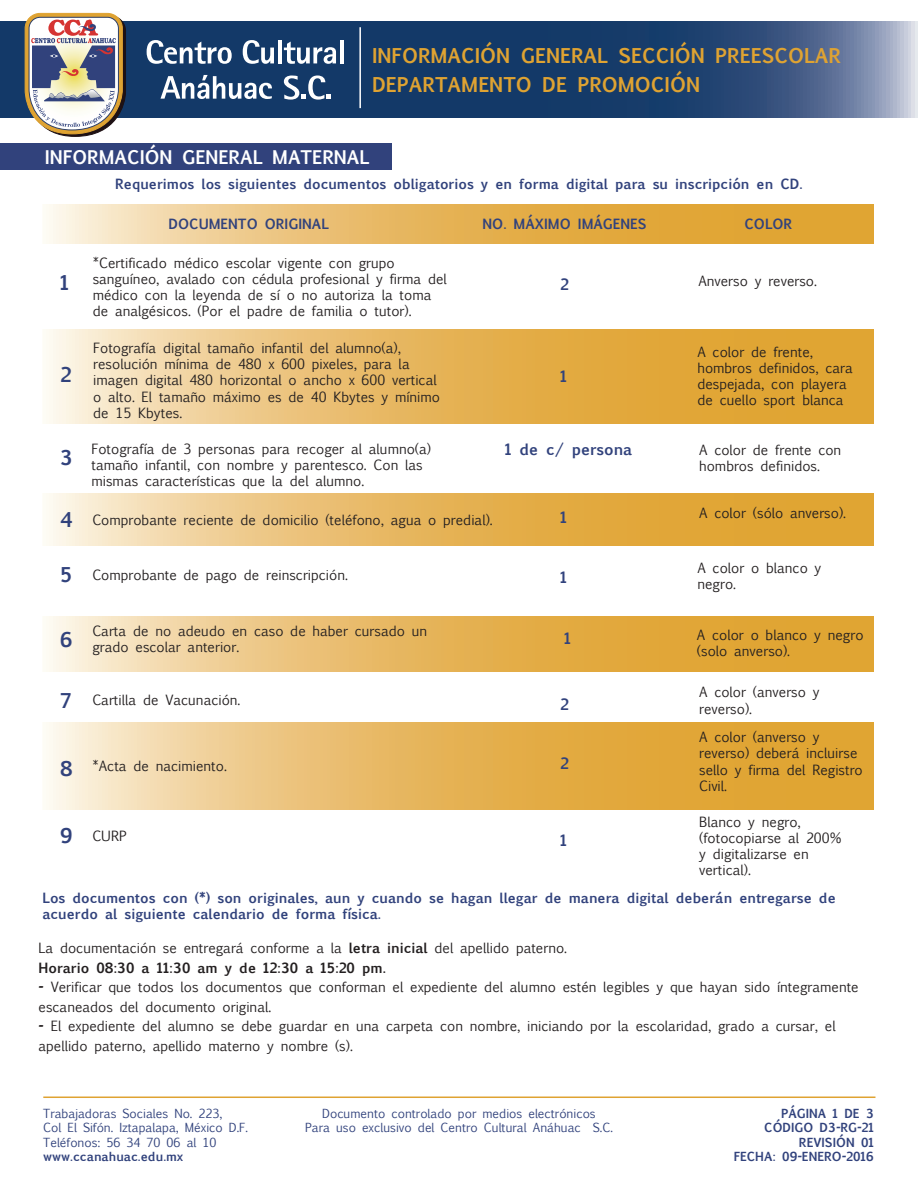
<style>
.page{position:relative;width:918px;height:1189px;background:#fff}
.page>*{position:absolute;margin:0;border:0;box-sizing:border-box;transform-origin:0 0}
.t1{font:700 19.5px/28.5px "Euphemia UCAS";color:#dfa332}
.t2{font:700 19.5px "Euphemia UCAS";color:#31427c}
.t3{font:700 18px "Euphemia UCAS";color:#fff}
.t4{font:700 15px "Euphemia UCAS";color:#31427c}
.t5{font:13.5px/16.2px "Euphemia UCAS";color:#231f20}
.t6{font:700 13.5px/16.2px "Euphemia UCAS";color:#31427c}
.t7{font:12px/14.4px "Euphemia UCAS";color:#31427c}
.t8{font:700 12px/14.4px "Euphemia UCAS";color:#31427c;text-align:right}
.s1{font-weight:700}
</style>
<div class="page">
<svg style="left:0;top:21px;width:918px;height:97px;background:#294a76"></svg>
<svg style="left:147px;top:40px;width:85px;height:24px"></svg>
<svg style="left:243px;top:40px;width:31px;height:24px"></svg>
<hr style="left:278px;top:40px;width:4px;height:23px;background:#fff">
<svg style="left:284px;top:42px;width:52px;height:22px"></svg>
<hr style="left:340px;top:40px;width:4px;height:23px;background:#fff">
<svg style="left:161px;top:75px;width:111px;height:24px"></svg>
<svg style="left:284px;top:75px;width:47px;height:25px"></svg>
<svg style="left:24px;top:13px;width:102px;height:124px"></svg>
<hr style="left:359px;top:27px;width:2px;height:81px;background:#fff">
<hr style="left:43px;top:1096px;width:832px;height:2px;background:#dfa332">
<svg style="left:46px;top:204px;width:828px;height:39px;background:#e8ba67"></svg>
<svg style="left:46px;top:330px;width:828px;height:93px;background:#e8ba67"></svg>
<svg style="left:46px;top:494px;width:828px;height:52px;background:#e8ba67"></svg>
<svg style="left:46px;top:617px;width:828px;height:54px;background:#e8ba67"></svg>
<svg style="left:46px;top:722px;width:828px;height:87px;background:#e8bb69"></svg>
<div style="left:0;top:144px;width:392px;height:26px;background:#31427c"></div>
<h1 class="t1" style="left:372px;top:41px;width:471px">INFORMACIÓN GENERAL SECCIÓN PREESCOLAR<br>DEPARTAMENTO DE PROMOCIÓN</h1>
<h2 class="t3" style="left:45px;top:143px;width:326px">INFORMACIÓN GENERAL MATERNAL</h2>
<p class="t6" style="left:115px;top:176px;width:689px">Requerimos los siguientes documentos obligatorios y en forma digital para su inscripción en CD.</p>
<p class="t6" style="left:169px;top:215px;width:162px">DOCUMENTO ORIGINAL</p>
<p class="t6" style="left:483px;top:215px;width:166px">NO. MÁXIMO IMÁGENES</p>
<p class="t6" style="left:745px;top:215px;width:49px">COLOR</p>
<p class="t5" style="left:93px;top:254px;width:356px">*Certificado médico escolar vigente con grupo sanguíneo, avalado con cédula profesional y firma del médico con la leyenda de sí o no autoriza la toma de analgésicos. (Por el padre de familia o tutor).</p>
<p class="t5" style="left:93px;top:340px;width:348px">Fotografía digital tamaño infantil del alumno(a), resolución mínima de 480 x 600 pixeles, para la imagen digital 480 horizontal o ancho x 600 vertical o alto. El tamaño máximo es de 40 Kbytes y mínimo de 15 Kbytes.</p>
<h1 class="t2" style="left:60px;top:267px;width:10px">1</h1>
<p class="t4" style="left:560px;top:273px;width:10px">2</p>
<h1 class="t2" style="left:60px;top:359px;width:13px">2</h1>
<p class="t4" style="left:560px;top:365px;width:8px">1</p>
<h1 class="t2" style="left:60px;top:443px;width:14px">3</h1>
<h1 class="t2" style="left:60px;top:504px;width:14px">4</h1>
<p class="t5" style="left:91px;top:440px;width:341px">Fotografía de 3 personas para recoger al alumno(a) tamaño infantil, con nombre y parentesco. Con las mismas características que la del alumno.</p>
<p class="t5" style="left:92px;top:512px;width:402px">Comprobante reciente de domicilio (teléfono, agua o predial).</p>
<p class="t4" style="left:505px;top:438px;width:129px">1 de c/ persona</p>
<p class="t4" style="left:560px;top:506px;width:8px">1</p>
<p class="t5" style="left:698px;top:273px;width:120px">Anverso y reverso.</p>
<p class="t5" style="left:697px;top:343px;width:157px">A color de frente, hombros definidos, cara despejada, con playera de cuello sport blanca</p>
<p class="t5" style="left:699px;top:441px;width:144px">A color de frente con hombros definidos.</p>
<p class="t5" style="left:699px;top:504px;width:148px">A color (sólo anverso).</p>
<h1 class="t2" style="left:60px;top:559px;width:13px">5</h1>
<p class="t5" style="left:697px;top:560px;width:126px">A color o blanco y negro.</p>
<p class="t5" style="left:697px;top:627px;width:168px">A color o blanco y negro (solo anverso).</p>
<p class="t5" style="left:92px;top:567px;width:257px">Comprobante de pago de reinscripción.</p>
<p class="t4" style="left:560px;top:566px;width:8px">1</p>
<p class="t5" style="left:92px;top:623px;width:336px">Carta de no adeudo en caso de haber cursado un grado escolar anterior.</p>
<h1 class="t2" style="left:60px;top:624px;width:14px">6</h1>
<p class="t4" style="left:564px;top:627px;width:8px">1</p>
<h1 class="t2" style="left:60px;top:686px;width:13px">7</h1>
<p class="t5" style="left:699px;top:684px;width:122px">A color (anverso y reverso).</p>
<p class="t5" style="left:92px;top:692px;width:150px">Cartilla de Vacunación.</p>
<p class="t4" style="left:560px;top:693px;width:10px">2</p>
<h1 class="t2" style="left:60px;top:753px;width:14px">8</h1>
<h1 class="t2" style="left:60px;top:821px;width:14px">9</h1>
<p class="t5" style="left:92px;top:758px;width:136px">*Acta de nacimiento.</p>
<p class="t4" style="left:560px;top:752px;width:10px">2</p>
<p class="t5" style="left:92px;top:828px;width:36px">CURP</p>
<p class="t4" style="left:560px;top:829px;width:8px">1</p>
<p class="t5" style="left:699px;top:729px;width:165px">A color (anverso y reverso) deberá incluirse sello y firma del Registro<br>Civil.</p>
<p class="t5" style="left:699px;top:813px;width:144px">Blanco y negro, (fotocopiarse al 200% y digitalizarse en vertical).</p>
<p class="t6" style="left:43px;top:890px;width:795px">Los documentos con (*) son originales, aun y cuando se hagan llegar de manera digital deberán entregarse de acuerdo al siguiente calendario de forma física.</p>
<p class="t5" style="left:39px;top:938px;width:530px;line-height:19.5px">La documentación se entregará conforme a la <span class="s1">letra inicial</span> del apellido paterno.<br><span class="s1">Horario 08:30 a 11:30 am y de 12:30 a 15:20 pm.</span></p>
<p class="t5" style="left:39px;top:977px;width:822px;line-height:19.5px"><span class="s1">-</span> Verificar que todos los documentos que conforman el expediente del alumno estén legibles y que hayan sido íntegramente escaneados del documento original.</p>
<p class="t5" style="left:39px;top:1016px;width:799px;line-height:19.5px"><span class="s1">-</span> El expediente del alumno se debe guardar en una carpeta con nombre, iniciando por la escolaridad, grado a cursar, el apellido paterno, apellido materno y nombre (s).</p>
<p class="t7" style="left:43px;top:1106px;width:206px">Trabajadoras Sociales No. 223,<br>Col El Sifón. Iztapalapa, México D.F.<br>Teléfonos: 56 34 70 06 al 10</p>
<p class="t8" style="left:43px;top:1149px;width:142px">www.ccanahuac.edu.mx</p>
<p class="t7" style="left:305px;top:1106px;width:309px;text-align:center">Documento controlado por medios electrónicos<br>Para uso exclusivo del Centro Cultural Anáhuac S.C.</p>
<p class="t8" style="left:734px;top:1106px;width:142px">PÁGINA 1 DE 3<br>CÓDIGO D3-RG-21<br>REVISIÓN 01<br>FECHA: 09-ENERO-2016</p>
</div>
